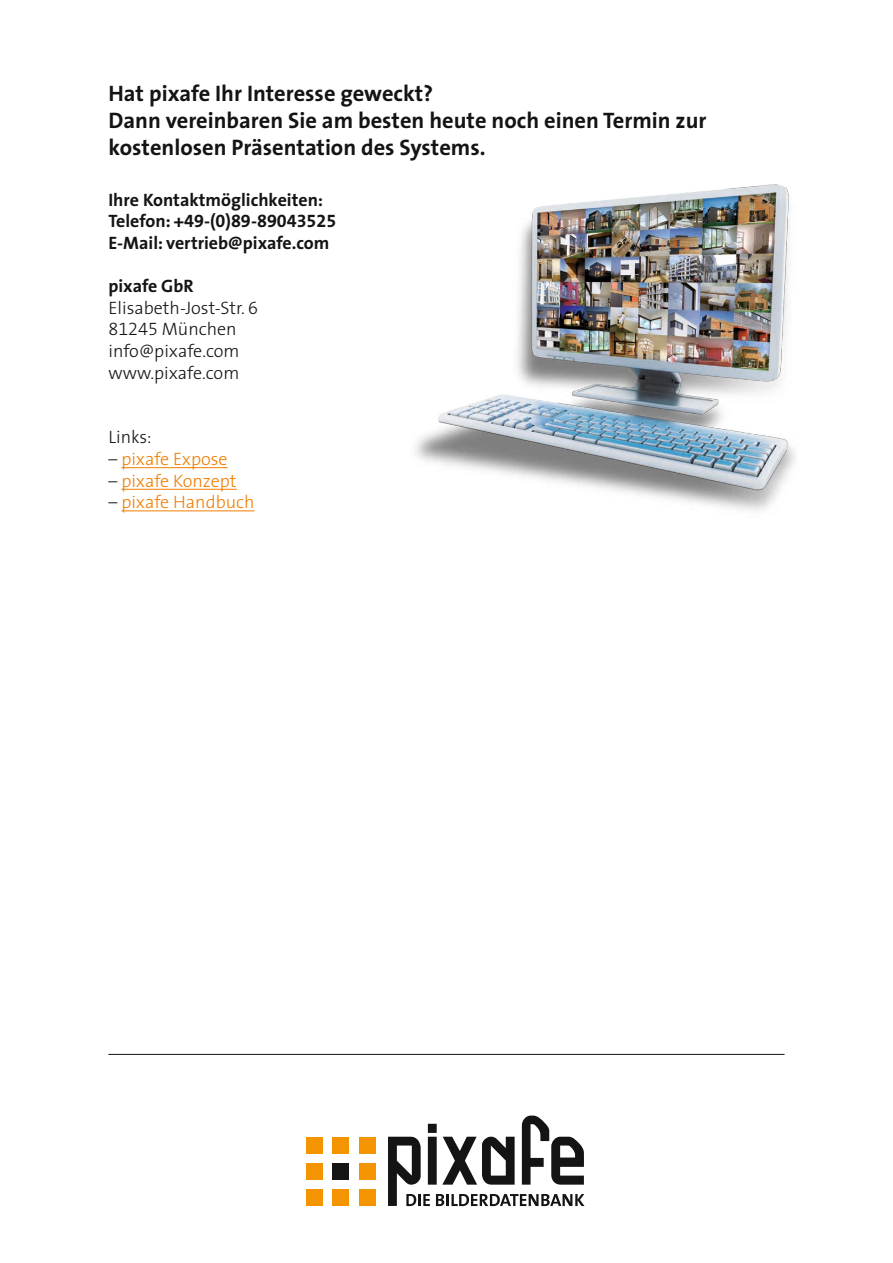
<style>
.page{position:relative;width:893px;height:1263px;background:#fff}
.page>*{position:absolute;margin:0;border:0;box-sizing:border-box;transform-origin:0 0}
.t1{font:700 22.5px/27px "The Sans SN";color:#131413}
.t2{font:700 18px/21.6px "The Sans SN";color:#131413}
.t3{font:300 18px/21.6px "The Sans SN";color:#131413}
.t4{font:300 18px "The Sans SN";color:#f17e00}
.s1{color:#131413}
</style>
<div class="page">
<hr style="left:121px;top:467px;width:107px;height:1px;background:#f17e00">
<hr style="left:121px;top:489px;width:116px;height:1px;background:#f17e00">
<hr style="left:121px;top:511px;width:134px;height:1px;background:#f17e00">
<img style="left:415px;top:184px;width:380px;height:327px">
<svg style="left:388px;top:1115px;width:196px;height:91px"></svg>
<div style="left:306px;top:1137px;width:16px;height:16px;background:#f59401"></div>
<div style="left:333px;top:1137px;width:16px;height:16px;background:#f59401"></div>
<div style="left:359px;top:1137px;width:17px;height:16px;background:#f59401"></div>
<div style="left:306px;top:1163px;width:16px;height:17px;background:#f59401"></div>
<div style="left:333px;top:1163px;width:16px;height:17px;background:#131413"></div>
<div style="left:359px;top:1163px;width:17px;height:17px;background:#f59401"></div>
<div style="left:306px;top:1189px;width:16px;height:17px;background:#f59401"></div>
<div style="left:333px;top:1189px;width:16px;height:17px;background:#f59401"></div>
<div style="left:359px;top:1189px;width:17px;height:17px;background:#f59401"></div>
<hr style="left:108px;top:1054px;width:676px;height:1px;background:#131413">
<p class="t1" style="left:108px;top:80px;width:600px">Hat pixafe Ihr Interesse geweckt?<br>Dann vereinbaren Sie am besten heute noch einen Termin zur kostenlosen Präsentation des Systems.</p>
<p class="t2" style="left:108px;top:188px;width:229px">Ihre Kontaktmöglichkeiten:<br>Telefon: +49-(0)89-89043525<br>E-Mail: vertrieb@pixafe.com</p>
<p class="t2" style="left:108px;top:275px;width:87px">pixafe GbR</p>
<p class="t3" style="left:108px;top:296px;width:151px">Elisabeth-Jost-Str. 6<br>81245 München info@pixafe.com www.pixafe.com</p>
<p class="t3" style="left:108px;top:426px;width:45px">Links:</p>
<p class="t4" style="left:108px;top:444px;width:121px"><span class="s1">–</span> pixafe Expose</p>
<p class="t4" style="left:108px;top:466px;width:130px"><span class="s1">–</span> pixafe Konzept</p>
<p class="t4" style="left:108px;top:487px;width:148px"><span class="s1">–</span> pixafe Handbuch</p>
</div>
